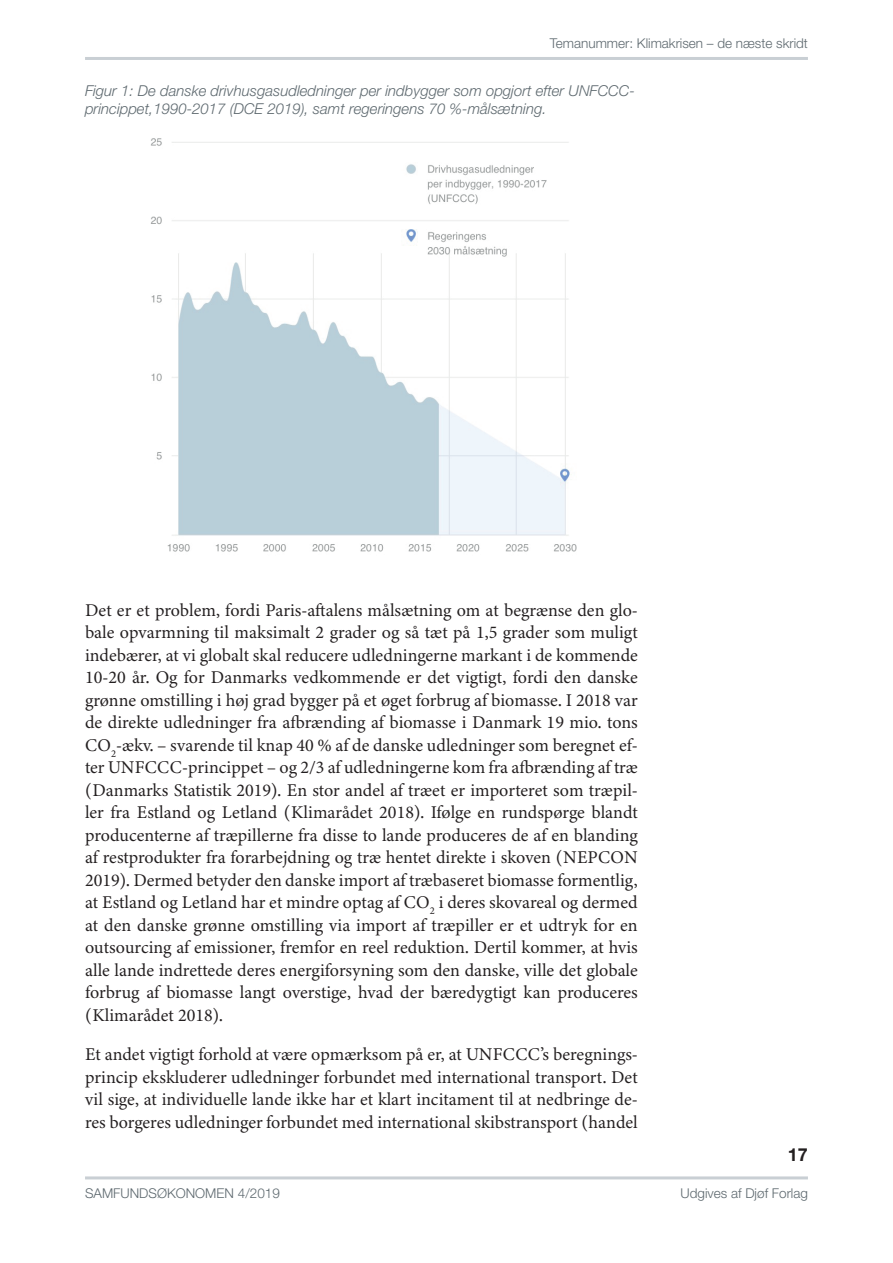
<style>
.page{position:relative;width:893px;height:1263px;background:#fff}
.page>*{position:absolute;margin:0;border:0;box-sizing:border-box;transform-origin:0 0}
.t1{font:18px/22.5px "Minion 3";color:#231f20;text-align:justify}
.t2{font:700 18px "Helvetica Neue LT Std";color:#231f20}
.t3{font:italic 300 15px/18px "Helvetica Neue LT Std";color:#5e696f}
.t4{font:300 13.5px "Helvetica Neue LT Std";color:#5e696f}
</style>
<div class="page">
<hr style="left:85px;top:1176px;width:723px;height:3px;background:#c9cfd4">
<hr style="left:85px;top:57px;width:723px;height:3px;background:#c9cfd4">
<img style="left:150px;top:138px;width:427px;height:414px">
<p class="t4" style="left:550px;top:35px;width:260px">Temanummer: Klimakrisen – de næste skridt</p>
<p class="t3" style="left:85px;top:81px;width:551px">Figur 1: De danske drivhusgasudledninger per indbygger som opgjort efter UNFCCC&shy;princippet,1990-2017 (DCE 2019), samt regeringens 70 %-målsætning.</p>
<p class="t1" style="left:85px;top:599px;width:554px">Det er et problem, fordi Paris-aftalens målsætning om at begrænse den glo&shy;bale opvarmning til maksimalt 2 grader og så tæt på 1,5 grader som muligt indebærer, at vi globalt skal reducere udledningerne markant i de kommende 10-20 år. Og for Danmarks vedkommende er det vigtigt, fordi den danske grønne omstilling i høj grad bygger på et øget forbrug af biomasse. I 2018 var de direkte udledninger fra afbrænding af biomasse i Danmark 19 mio. tons CO<sub>2</sub>-ækv. – svarende til knap 40 % af de danske udledninger som beregnet ef&shy;ter UNFCCC-princippet – og 2/3 af udledningerne kom fra afbrænding af træ (Danmarks Statistik 2019). En stor andel af træet er importeret som træpil&shy;ler fra Estland og Letland (Klimarådet 2018). Ifølge en rundspørge blandt producenterne af træpillerne fra disse to lande produceres de af en blanding af restprodukter fra forarbejdning og træ hentet direkte i skoven (NEPCON 2019). Dermed betyder den danske import af træbaseret biomasse formentlig, at Estland og Letland har et mindre optag af CO<sub>2</sub> i deres skovareal og dermed at den danske grønne omstilling via import af træpiller er et udtryk for en outsourcing af emissioner, fremfor en reel reduktion. Dertil kommer, at hvis alle lande indrettede deres energiforsyning som den danske, ville det globale forbrug af biomasse langt overstige, hvad der bæredygtigt kan produceres (Klimarådet 2018).</p>
<p class="t1" style="left:85px;top:1043px;width:554px">Et andet vigtigt forhold at være opmærksom på er, at UNFCCC’s beregnings&shy;princip ekskluderer udledninger forbundet med international transport. Det vil sige, at individuelle lande ikke har et klart incitament til at nedbringe de&shy;res borgeres udledninger forbundet med international skibstransport (handel</p>
<p class="t2" style="left:788px;top:1143px;width:22px">17</p>
<p class="t4" style="left:85px;top:1185px;width:196px">SAMFUNDSØKONOMEN 4/2019</p>
<p class="t4" style="left:681px;top:1185px;width:129px">Udgives af Djøf Forlag</p>
</div>
